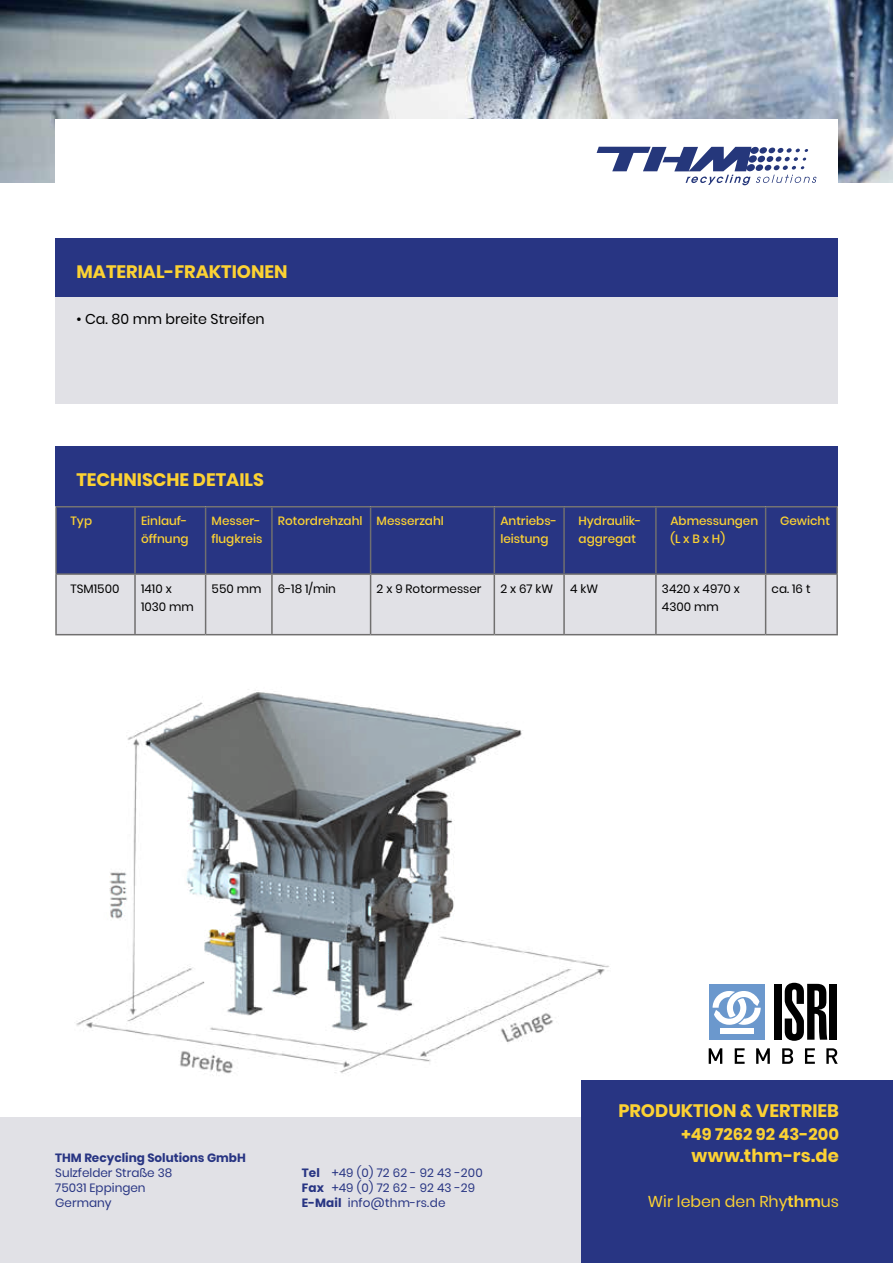
<style>
.page{position:relative;width:893px;height:1263px;background:#fff}
.page>*{position:absolute;margin:0;border:0;box-sizing:border-box;transform-origin:0 0}
.t1{font:700 18px "Poppins";color:#fcd233}
.t2{font:700 16.5px "Poppins";color:#fcd233}
.t3{font:15.75px "Poppins";color:#fcd233}
.t4{font:14.25px "Poppins";color:#000}
.t5{font:500 12px/18px "Poppins";color:#fcd233}
.t6{font:12px/15px "Poppins";color:#283583}
.t7{font:12px/18px "Poppins";color:#000}
.t8{font:700 12px "Poppins";color:#283583}
.s1{font-weight:700}
.s2{font-weight:600}
</style>
<div class="page">
<img style="left:0;top:0;width:893px;height:183px">
<div style="left:0;top:1117px;width:893px;height:146px;background:#e1e1e6"></div>
<div style="left:581px;top:1080px;width:312px;height:183px;background:#283583"></div>
<div style="left:55px;top:238px;width:783px;height:60px;background:#283583"></div>
<svg style="left:709px;top:1048px;width:13px;height:16px"></svg>
<svg style="left:735px;top:1048px;width:10px;height:16px"></svg>
<svg style="left:756px;top:1048px;width:14px;height:16px"></svg>
<svg style="left:782px;top:1048px;width:11px;height:16px"></svg>
<svg style="left:805px;top:1048px;width:10px;height:16px"></svg>
<svg style="left:826px;top:1048px;width:12px;height:16px"></svg>
<div style="left:709px;top:984px;width:56px;height:56px;background:#6b98cd"></div>
<svg style="left:713px;top:991px;width:48px;height:34px"></svg>
<div style="left:720px;top:1029px;width:33px;height:5px;background:#fff"></div>
<div style="left:829px;top:984px;width:8px;height:56px;background:#000"></div>
<svg style="left:785px;top:983px;width:42px;height:58px"></svg>
<div style="left:774px;top:984px;width:8px;height:56px;background:#000"></div>
<div style="left:55px;top:119px;width:783px;height:86px;background:#fff"></div>
<svg style="left:597px;top:147px;width:219px;height:38px"></svg>
<div style="left:55px;top:298px;width:783px;height:106px;background:#e1e1e6"></div>
<img style="left:76px;top:689px;width:534px;height:385px">
<div style="left:55px;top:446px;width:783px;height:60px;background:#283583"></div>
<div style="left:57px;top:507px;width:779px;height:66px;background:#283583"></div>
<div style="left:57px;top:575px;width:779px;height:59px;background:#e1e1e6"></div>
<hr style="left:55px;top:506px;width:80px;height:1px;background:#706f6f">
<hr style="left:55px;top:507px;width:2px;height:66px;background:#706f6f">
<hr style="left:135px;top:506px;width:71px;height:1px;background:#706f6f">
<hr style="left:134px;top:507px;width:2px;height:66px;background:#706f6f">
<hr style="left:206px;top:506px;width:66px;height:1px;background:#706f6f">
<hr style="left:205px;top:507px;width:1px;height:66px;background:#706f6f">
<hr style="left:272px;top:506px;width:99px;height:1px;background:#706f6f">
<hr style="left:271px;top:507px;width:2px;height:66px;background:#706f6f">
<hr style="left:371px;top:506px;width:123px;height:1px;background:#706f6f">
<hr style="left:370px;top:507px;width:1px;height:66px;background:#706f6f">
<hr style="left:494px;top:506px;width:70px;height:1px;background:#706f6f">
<hr style="left:494px;top:507px;width:1px;height:66px;background:#706f6f">
<hr style="left:564px;top:506px;width:92px;height:1px;background:#706f6f">
<hr style="left:563px;top:507px;width:2px;height:66px;background:#706f6f">
<hr style="left:656px;top:506px;width:110px;height:1px;background:#706f6f">
<hr style="left:655px;top:507px;width:2px;height:66px;background:#706f6f">
<hr style="left:766px;top:506px;width:72px;height:1px;background:#706f6f">
<hr style="left:765px;top:507px;width:1px;height:66px;background:#706f6f">
<hr style="left:836px;top:507px;width:2px;height:66px;background:#706f6f">
<hr style="left:55px;top:573px;width:80px;height:2px;background:#706f6f">
<hr style="left:55px;top:575px;width:2px;height:59px;background:#706f6f">
<hr style="left:135px;top:573px;width:71px;height:2px;background:#706f6f">
<hr style="left:134px;top:575px;width:2px;height:59px;background:#706f6f">
<hr style="left:206px;top:573px;width:66px;height:2px;background:#706f6f">
<hr style="left:205px;top:575px;width:1px;height:59px;background:#706f6f">
<hr style="left:272px;top:573px;width:99px;height:2px;background:#706f6f">
<hr style="left:271px;top:575px;width:2px;height:59px;background:#706f6f">
<hr style="left:371px;top:573px;width:123px;height:2px;background:#706f6f">
<hr style="left:370px;top:575px;width:1px;height:59px;background:#706f6f">
<hr style="left:494px;top:573px;width:70px;height:2px;background:#706f6f">
<hr style="left:494px;top:575px;width:1px;height:59px;background:#706f6f">
<hr style="left:564px;top:573px;width:92px;height:2px;background:#706f6f">
<hr style="left:563px;top:575px;width:2px;height:59px;background:#706f6f">
<hr style="left:656px;top:573px;width:110px;height:2px;background:#706f6f">
<hr style="left:655px;top:575px;width:2px;height:59px;background:#706f6f">
<hr style="left:766px;top:573px;width:72px;height:2px;background:#706f6f">
<hr style="left:765px;top:575px;width:1px;height:59px;background:#706f6f">
<hr style="left:836px;top:575px;width:2px;height:59px;background:#706f6f">
<hr style="left:55px;top:634px;width:80px;height:1px;background:#706f6f">
<hr style="left:135px;top:634px;width:71px;height:1px;background:#706f6f">
<hr style="left:206px;top:634px;width:66px;height:1px;background:#706f6f">
<hr style="left:272px;top:634px;width:99px;height:1px;background:#706f6f">
<hr style="left:371px;top:634px;width:123px;height:1px;background:#706f6f">
<hr style="left:494px;top:634px;width:70px;height:1px;background:#706f6f">
<hr style="left:564px;top:634px;width:92px;height:1px;background:#706f6f">
<hr style="left:656px;top:634px;width:110px;height:1px;background:#706f6f">
<hr style="left:766px;top:634px;width:72px;height:1px;background:#706f6f">
<h1 class="t1" style="left:77px;top:262px;width:213px">MATERIAL-FRAKTIONEN</h1>
<p class="t4" style="left:77px;top:311px;width:190px">• Ca. 80 mm breite Streifen</p>
<h1 class="t1" style="left:77px;top:469px;width:189px">TECHNISCHE DETAILS</h1>
<p class="t5" style="left:71px;top:512px;width:23px">Typ</p>
<p class="t5" style="left:141px;top:512px;width:49px">Einlauf&shy;öffnung</p>
<p class="t5" style="left:212px;top:512px;width:52px">Messer&shy;flugkreis</p>
<p class="t5" style="left:278px;top:512px;width:167px">Rotordrehzahl Messerzahl</p>
<p class="t5" style="left:500px;top:512px;width:58px">Antriebs&shy;leistung</p>
<p class="t5" style="left:579px;top:512px;width:64px">Hydraulik&shy;aggregat</p>
<p class="t5" style="left:670px;top:512px;width:89px">Abmessungen (L x B x H)</p>
<p class="t5" style="left:780px;top:512px;width:51px">Gewicht</p>
<p class="t7" style="left:71px;top:579px;width:50px">TSM1500</p>
<p class="t7" style="left:141px;top:579px;width:54px">1410 x<br>1030 mm</p>
<p class="t7" style="left:212px;top:579px;width:51px">550 mm</p>
<p class="t7" style="left:278px;top:579px;width:60px">6-18 1/min</p>
<p class="t7" style="left:377px;top:579px;width:106px">2 x 9 Rotormesser</p>
<p class="t7" style="left:500px;top:579px;width:54px">2 x 67 kW</p>
<p class="t7" style="left:570px;top:579px;width:30px">4 kW</p>
<p class="t7" style="left:662px;top:579px;width:79px">3420 x 4970 x<br>4300 mm</p>
<p class="t7" style="left:772px;top:579px;width:40px">ca. 16 t</p>
<p class="t8" style="left:55px;top:1151px;width:192px">THM Recycling Solutions GmbH</p>
<p class="t6" style="left:55px;top:1165px;width:119px">Sulzfelder Straße 38<br>75031 Eppingen<br>Germany</p>
<p class="t6" style="left:302px;top:1165px;width:182px"><span class="s1">Tel</span> +49 (0) 72 62 - 92 43 -200<br><span class="s1">Fax</span> +49 (0) 72 62 - 92 43 -29<br><span class="s1">E-Mail</span> info@thm-rs.de</p>
<h1 class="t1" style="left:618px;top:1100px;width:222px">PRODUKTION &amp; VERTRIEB</h1>
<h2 class="t2" style="left:681px;top:1124px;width:159px">+49 7262 92 43-200</h2>
<h1 class="t1" style="left:692px;top:1145px;width:149px">www.thm-rs.de</h1>
<h3 class="t3" style="left:648px;top:1193px;width:193px">Wir leben den Rhy<span class="s2">thm</span>us</h3>
</div>
